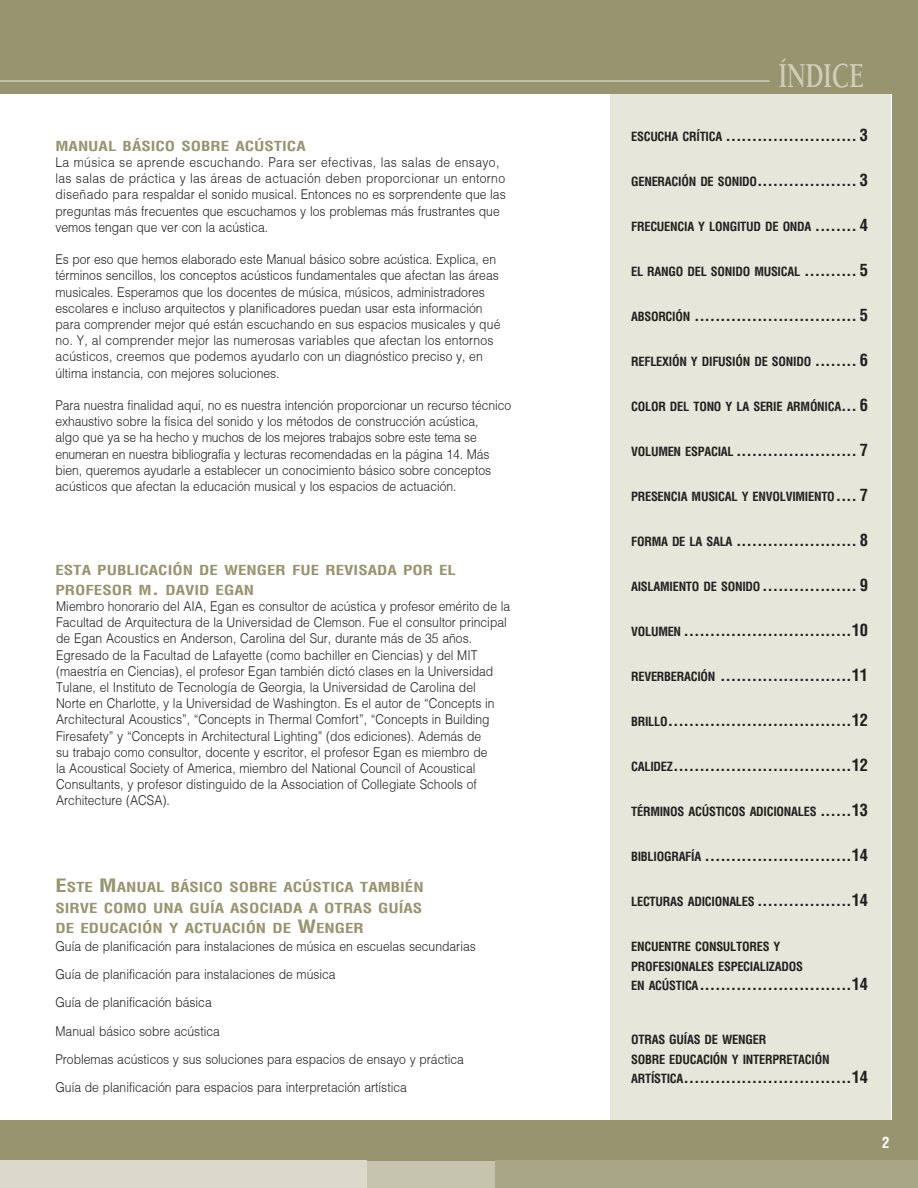
<style>
.page{position:relative;width:918px;height:1188px;background:#98946f}
.page>*{position:absolute;margin:0;border:0;box-sizing:border-box;transform-origin:0 0}
.t1{font:700 36px "Berkeley";letter-spacing:-.015em;color:#d0ceba;scale:.7 1}
.t2{font:700 condensed 16.5px "Helvetica";letter-spacing:-.015em;color:#231f20}
.t3{font:700 condensed 15px "Helvetica";color:#fff}
.t4{font:300 13.5px/16.2px "Helvetica";color:#231f20;scale:.9 1}
.t5{font:700 condensed 13.5px/19.5px "Helvetica";color:#98946f;scale:1.25 1}
.t6{font:700 condensed 12.3px/19.8px "Helvetica";letter-spacing:-.02em;color:#231f20}
.s1{font-size:18px}
.s2{font-weight:700;font-stretch:condensed;color:#98946f}
.s3{font-weight:700;font-stretch:condensed;font-size:18px;color:#98946f}
.s4{font-size:12.3px}
.s5{font-size:16.5px}
</style>
<div class="page">
<div style="left:0;top:94px;width:891px;height:1026px;background:#fff"></div>
<div style="left:0;top:1161px;width:366px;height:27px;background:#dad9ca"></div>
<div style="left:367px;top:1161px;width:128px;height:27px;background:#c6c4ae"></div>
<div style="left:495px;top:1161px;width:423px;height:27px;background:#a9a687"></div>
<hr style="left:0;top:80px;width:770px;height:2px;background:#d0ceba">
<div style="left:611px;top:94px;width:280px;height:1026px;background:#e6e6db"></div>
<p class="t5" style="left:56px;top:136px;width:202px">MANUAL BÁSICO SOBRE ACÚSTICA</p>
<p class="t4" style="left:56px;top:154px;width:502px">La música se aprende escuchando. Para ser efectivas, las salas de ensayo, las salas de práctica y las áreas de actuación deben proporcionar un entorno diseñado para respaldar el sonido musical. Entonces no es sorprendente que las preguntas más frecuentes que escuchamos y los problemas más frustrantes que vemos tengan que ver con la acústica.</p>
<p class="t4" style="left:56px;top:251px;width:496px">Es por eso que hemos elaborado este Manual básico sobre acústica. Explica, en términos sencillos, los conceptos acústicos fundamentales que afectan las áreas musicales. Esperamos que los docentes de música, músicos, administradores escolares e incluso arquitectos y planificadores puedan usar esta información para comprender mejor qué están escuchando en sus espacios musicales y qué no. Y, al comprender mejor las numerosas variables que afectan los entornos acústicos, creemos que podemos ayudarlo con un diagnóstico preciso y, en última instancia, con mejores soluciones.</p>
<p class="t4" style="left:56px;top:397px;width:508px">Para nuestra finalidad aquí, no es nuestra intención proporcionar un recurso técnico exhaustivo sobre la física del sonido y los métodos de construcción acústica,<br>algo que ya se ha hecho y muchos de los mejores trabajos sobre este tema se enumeran en nuestra bibliografía y lecturas recomendadas en la página 14. Más bien, queremos ayudarle a establecer un conocimiento básico sobre conceptos acústicos que afectan la educación musical y los espacios de actuación.</p>
<p class="t5" style="left:55px;top:561px;width:322px">ESTA PUBLICACIÓN DE WENGER FUE REVISADA POR EL<br>PROFESOR M<span class="s1">.</span> DAVID EGAN</p>
<p class="t4" style="left:56px;top:598px;width:506px">Miembro honorario del AIA, Egan es consultor de acústica y profesor emérito de la Facultad de Arquitectura de la Universidad de Clemson. Fue el consultor principal de Egan Acoustics en Anderson, Carolina del Sur, durante más de 35 años.<br>Egresado de la Facultad de Lafayette (como bachiller en Ciencias) y del MIT (maestría en Ciencias), el profesor Egan también dictó clases en la Universidad Tulane, el Instituto de Tecnología de Georgia, la Universidad de Carolina del<br>Norte en Charlotte, y la Universidad de Washington. Es el autor de “Concepts in Architectural Acoustics”, “Concepts in Thermal Comfort”, “Concepts in Building Firesafety” y “Concepts in Architectural Lighting” (dos ediciones). Además de<br>su trabajo como consultor, docente y escritor, el profesor Egan es miembro de<br>la Acoustical Society of America, miembro del National Council of Acoustical Consultants, y profesor distinguido de la Association of Collegiate Schools of Architecture (ACSA).</p>
<p class="t5" style="left:56px;top:876px;width:296px;line-height:21.6px"><span class="s1">E</span>STE <span class="s1">M</span>ANUAL BÁSICO SOBRE ACÚSTICA TAMBIÉN<br>SIRVE COMO UNA GUÍA ASOCIADA A OTRAS GUÍAS</p>
<p class="t4" style="left:56px;top:919px;width:469px;line-height:18px"><span class="s2">DE EDUCACIÓN Y ACTUACIÓN DE</span> <span class="s3">W</span><span class="s2">ENGER<br></span>Guía de planificación para instalaciones de música en escuelas secundarias</p>
<p class="t4" style="left:56px;top:960px;width:455px;line-height:28.2px">Guía de planificación para instalaciones de música<br>Guía de planificación básica<br>Manual básico sobre acústica<br>Problemas acústicos y sus soluciones para espacios de ensayo y práctica Guía de planificación para espacios para interpretación artística</p>
<h1 class="t1" style="left:779px;top:56px;width:124px">ÍNDICE</h1>
<p class="t2" style="left:631px;top:124px;width:239px"><span class="s4">ESCUCHA CRÍTICA</span> ......................... 3</p>
<p class="t2" style="left:631px;top:169px;width:238px"><span class="s4">GENERACIÓN DE SONIDO</span>................... 3</p>
<p class="t6" style="left:631px;top:216px;width:239px">FRECUENCIA Y LONGITUD DE ONDA <span class="s5">........ 4</span></p>
<p class="t6" style="left:631px;top:261px;width:239px">EL RANGO DEL SONIDO MUSICAL <span class="s5">.......... 5</span></p>
<p class="t2" style="left:631px;top:304px;width:238px"><span class="s4">ABSORCIÓN</span> ............................... 5</p>
<p class="t6" style="left:631px;top:351px;width:239px">REFLEXIÓN Y DIFUSIÓN DE SONIDO <span class="s5">........ 6</span></p>
<p class="t6" style="left:631px;top:396px;width:239px">COLOR DEL TONO Y LA SERIE ARMÓNICA<span class="s5">... 6</span></p>
<p class="t2" style="left:631px;top:439px;width:239px"><span class="s4">VOLUMEN ESPACIAL</span> ....................... 7</p>
<p class="t6" style="left:631px;top:486px;width:238px">PRESENCIA MUSICAL Y ENVOLVIMIENTO<span class="s5">.... 7</span></p>
<p class="t2" style="left:631px;top:529px;width:239px"><span class="s4">FORMA DE LA SALA</span> ....................... 8</p>
<p class="t6" style="left:631px;top:576px;width:238px">AISLAMIENTO DE SONIDO <span class="s5">.................. 9</span></p>
<p class="t2" style="left:631px;top:619px;width:239px"><span class="s4">VOLUMEN</span> ................................10</p>
<p class="t2" style="left:631px;top:664px;width:239px"><span class="s4">REVERBERACIÓN</span> .........................11</p>
<p class="t2" style="left:631px;top:709px;width:239px"><span class="s4">BRILLO</span>...................................12</p>
<p class="t2" style="left:631px;top:754px;width:239px"><span class="s4">CALIDEZ</span>..................................12</p>
<p class="t6" style="left:631px;top:801px;width:238px">TÉRMINOS ACÚSTICOS ADICIONALES <span class="s5">......13</span></p>
<p class="t2" style="left:631px;top:844px;width:239px"><span class="s4">BIBLIOGRAFÍA</span> ............................14</p>
<p class="t2" style="left:631px;top:889px;width:239px"><span class="s4">LECTURAS ADICIONALES</span> ..................14</p>
<p class="t6" style="left:631px;top:936px;width:173px">ENCUENTRE CONSULTORES Y<br>PROFESIONALES ESPECIALIZADOS</p>
<p class="t2" style="left:631px;top:974px;width:239px"><span class="s4">EN ACÚSTICA</span>.............................14</p>
<p class="t6" style="left:631px;top:1029px;width:200px">OTRAS GUÍAS DE WENGER<br>SOBRE EDUCACIÓN Y INTERPRETACIÓN</p>
<p class="t2" style="left:631px;top:1067px;width:239px"><span class="s4">ARTÍSTICA</span>................................14</p>
<p class="t3" style="left:882px;top:1133px;width:9px">2</p>
</div>
